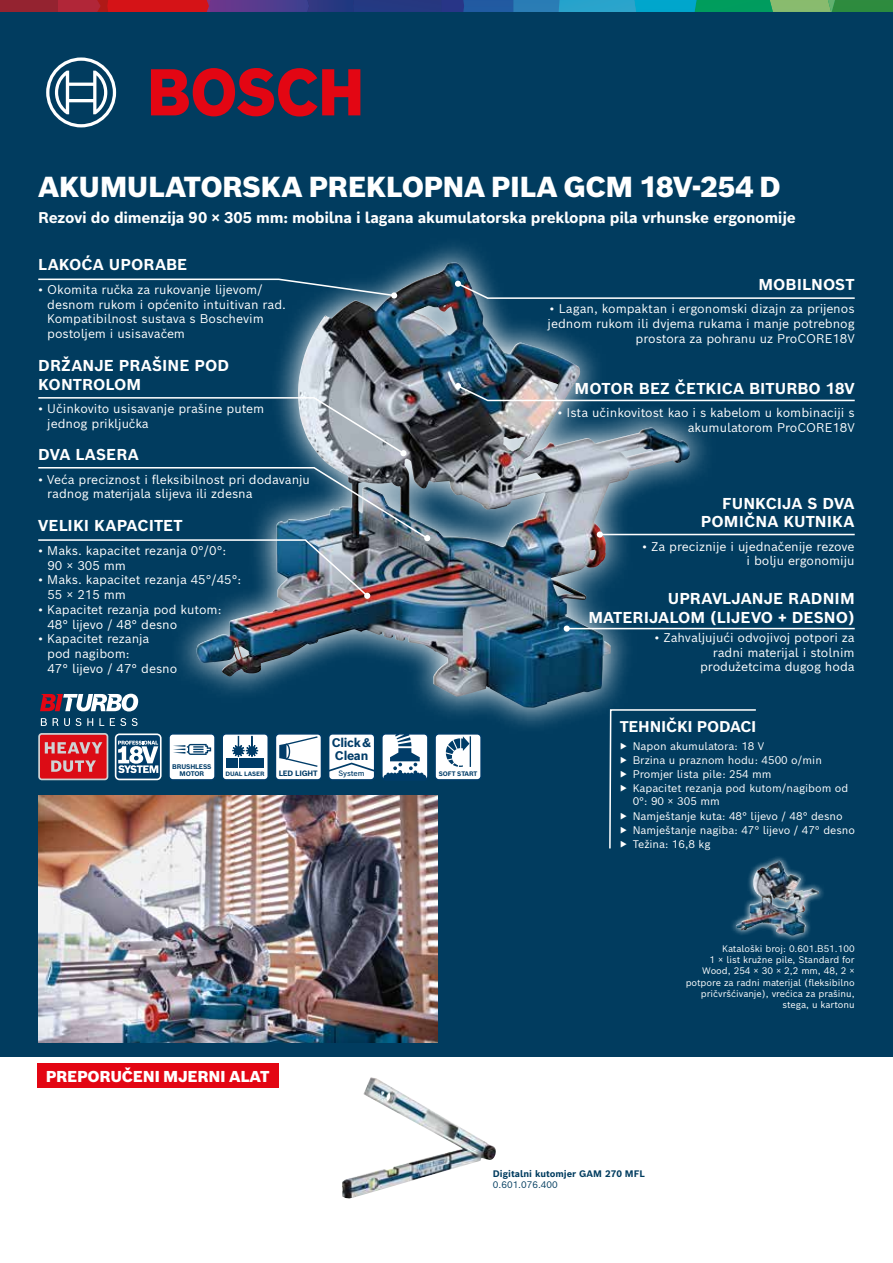
<style>
.page{position:relative;width:893px;height:1263px;background:#013c5f}
.page>*{position:absolute;margin:0;border:0;box-sizing:border-box;transform-origin:0 0}
.t1{font:900 28.2px "Bosch Sans";letter-spacing:-.02em;color:#fff}
.t2{font:700 15.3px/18.5px "Bosch Sans";letter-spacing:.005em;color:#fff;text-align:right}
.t3{font:900 15.3px "Bosch Sans";letter-spacing:-.02em;color:#fff}
.t4{font:700 15.15px "Bosch Sans";letter-spacing:-.02em;color:#fff}
.t5{font:12.3px/14.7px "Bosch Sans";color:#fff}
.t6{font:700 12.3px/12.3px "Bosch Sans";letter-spacing:-.025em;color:#003c68}
.t7{font:10.8px/14.2px "Bosch Sans";color:#fff}
.t8{font:9.15px/11.1px "Bosch Sans";color:#fff;text-align:right}
.t9{font:700 9.15px "Bosch Sans";color:#013c5f}
.t10{font:9.15px "Bosch Sans";color:#013c5f}
.t11{font:700 7.65px "Bosch Sans";letter-spacing:-.025em;color:#003c68}
.t12{font:500 7.65px "Bosch Sans";letter-spacing:-.02em;color:#003c68}
.t13{font:700 6.6px/6.8px "Bosch Sans";letter-spacing:-.015em;color:#003c68;text-align:center}
.t14{font:700 6.45px "Bosch Sans";letter-spacing:-.02em;color:#003c68}
.t15{font:700 6.15px "Bosch Sans";letter-spacing:-.02em;color:#003c68}
</style>
<div class="page">
<div style="left:0;top:0;width:57px;height:12px;background:#942330"></div>
<svg style="left:57px;top:0;width:836px;height:12px;background:#4a6278"></svg>
<svg style="left:151px;top:68px;width:209px;height:48px"></svg>
<svg style="left:46px;top:57px;width:70px;height:70px"></svg>
<svg style="left:179px;top:245px;width:537px;height:482px"></svg>
<img style="left:196px;top:263px;width:258px;height:413px">
<svg style="left:169px;top:734px;width:152px;height:46px"></svg>
<img style="left:732px;top:857px;width:91px;height:83px">
<img style="left:736px;top:861px;width:42px;height:69px">
<img style="left:38px;top:796px;width:399px;height:247px">
<div style="left:0;top:1057px;width:893px;height:206px;background:#fff"></div>
<img style="left:342px;top:1077px;width:154px;height:121px">
<svg style="left:329px;top:734px;width:45px;height:46px;background:#e9eef2"></svg>
<svg style="left:381px;top:733px;width:48px;height:48px"></svg>
<svg style="left:383px;top:735px;width:44px;height:43px"></svg>
<svg style="left:435px;top:734px;width:46px;height:46px;background:#ced9e2"></svg>
<hr style="left:470px;top:736px;width:1px;height:31px;background:#003c68">
<svg style="left:38px;top:278px;width:358px;height:19px"></svg>
<div style="left:391px;top:292px;width:6px;height:7px;background:#fff;border-radius:50%"></div>
<img style="left:455px;top:383px;width:400px;height:19px">
<svg style="left:455px;top:281px;width:400px;height:19px"></svg>
<hr style="left:600px;top:534px;width:255px;height:1px;background:#fff">
<div style="left:597px;top:531px;width:6px;height:7px;background:#fff;border-radius:50%"></div>
<hr style="left:567px;top:628px;width:288px;height:1px;background:#fff">
<div style="left:564px;top:625px;width:6px;height:7px;background:#fff;border-radius:50%"></div>
<img style="left:38px;top:466px;width:392px;height:133px">
<svg style="left:38px;top:396px;width:368px;height:60px"></svg>
<svg style="left:115px;top:733px;width:47px;height:47px"></svg>
<svg style="left:40px;top:694px;width:98px;height:17px"></svg>
<svg style="left:41px;top:718px;width:6px;height:8px"></svg>
<svg style="left:53px;top:718px;width:17px;height:8px"></svg>
<svg style="left:76px;top:718px;width:5px;height:8px"></svg>
<svg style="left:87px;top:718px;width:6px;height:8px"></svg>
<svg style="left:99px;top:718px;width:5px;height:8px"></svg>
<svg style="left:110px;top:718px;width:16px;height:8px"></svg>
<svg style="left:132px;top:718px;width:6px;height:8px"></svg>
<svg style="left:38px;top:733px;width:70px;height:47px;background:#d6454c"></svg>
<div style="left:37px;top:1064px;width:242px;height:24px;background:#e30613"></div>
<svg style="left:608px;top:708px;width:148px;height:141px"></svg>
<h1 class="t1" style="left:38px;top:163px;width:744px">AKUMULATORSKA PREKLOPNA PILA GCM 18V-254 D</h1>
<p class="t4" style="left:38px;top:205px;width:759px">Rezovi do dimenzija 90 × 305 mm: mobilna i lagana akumulatorska preklopna pila vrhunske ergonomije</p>
<p class="t2" style="left:38px;top:254px;width:151px">LAKOĆA UPORABE</p>
<p class="t5" style="left:47px;top:281px;width:240px;text-indent:-9px">• Okomita ručka za rukovanje lijevom/ desnom rukom i općenito intuitivan rad.<br>Kompatibilnost sustava s Boschevim postoljem i usisavačem</p>
<p class="t2" style="left:38px;top:355px;width:192px;text-align:left">DRŽANJE PRAŠINE POD<br>KONTROLOM</p>
<p class="t5" style="left:47px;top:400px;width:218px;text-indent:-9px">• Učinkovito usisavanje prašine putem jednog priključka</p>
<p class="t2" style="left:38px;top:444px;width:102px">DVA LASERA</p>
<p class="t5" style="left:47px;top:471px;width:264px;text-indent:-9px">• Veća preciznost i fleksibilnost pri dodavanju radnog materijala slijeva ili zdesna</p>
<p class="t2" style="left:38px;top:515px;width:146px">VELIKI KAPACITET</p>
<p class="t5" style="left:47px;top:542px;width:180px;text-indent:-9px">• Maks. kapacitet rezanja 0°/0°:<br>90 × 305 mm</p>
<p class="t5" style="left:47px;top:571px;width:195px;text-indent:-9px">• Maks. kapacitet rezanja 45°/45°:<br>55 × 215 mm</p>
<p class="t5" style="left:47px;top:601px;width:176px;text-indent:-9px">• Kapacitet rezanja pod kutom:<br>48° lijevo / 48° desno</p>
<p class="t5" style="left:47px;top:630px;width:132px;text-indent:-9px">• Kapacitet rezanja<br>pod nagibom:<br>47° lijevo / 47° desno</p>
<p class="t13" style="left:172px;top:763px;width:41px">BRUSHLESS<br>MOTOR</p>
<p class="t15" style="left:225px;top:769px;width:41px">DUAL LASER</p>
<p class="t11" style="left:279px;top:767px;width:41px">LED LIGHT</p>
<p class="t6" style="left:332px;top:736px;width:41px">Click&amp;<br>Clean</p>
<p class="t12" style="left:339px;top:767px;width:28px">System</p>
<p class="t3" style="left:46px;top:1064px;width:225px">PREPORUČENI MJERNI ALAT</p>
<p class="t14" style="left:439px;top:768px;width:40px">SOFT START</p>
<p class="t2" style="left:758px;top:274px;width:98px">MOBILNOST</p>
<p class="t5" style="left:548px;top:300px;width:309px;text-align:right">• Lagan, kompaktan i ergonomski dizajn za prijenos jednom rukom ili dvjema rukama i manje potrebnog prostora za pohranu uz ProCORE18V</p>
<p class="t2" style="left:575px;top:378px;width:282px">MOTOR BEZ ČETKICA BITURBO 18V</p>
<p class="t5" style="left:558px;top:404px;width:299px;text-align:right">• Ista učinkovitost kao i s kabelom u kombinaciji s akumulatorom ProCORE18V</p>
<p class="t2" style="left:701px;top:493px;width:155px">FUNKCIJA S DVA<br>POMIČNA KUTNIKA</p>
<p class="t5" style="left:642px;top:538px;width:214px;text-align:right">• Za preciznije i ujednačenije rezove i bolju ergonomiju</p>
<p class="t2" style="left:588px;top:588px;width:268px">UPRAVLJANJE RADNIM<br>MATERIJALOM (LIJEVO + DESNO)</p>
<p class="t5" style="left:654px;top:629px;width:202px;text-align:right">• Zahvaljujući odvojivoj potpori za radni materijal i stolnim produžetcima dugog hoda</p>
<p class="t4" style="left:620px;top:714px;width:138px">TEHNIČKI PODACI</p>
<p class="t7" style="left:620px;top:738px;width:230px">▶ Napon akumulatora: 18 V<br>▶ Brzina u praznom hodu: 4500 o/min<br>▶ Promjer lista pile: 254 mm<br>▶ Kapacitet rezanja pod kutom/nagibom od</p>
<p class="t7" style="left:620px;top:793px;width:237px;text-indent:13px">0°: 90 × 305 mm<br>▶ Namještanje kuta: 48° lijevo / 48° desno<br>▶ Namještanje nagiba: 47° lijevo / 47° desno ▶ Težina: 16,8 kg</p>
<p class="t8" style="left:686px;top:943px;width:170px">Kataloški broj: 0.601.B51.100<br>1 × list kružne pile, Standard for<br>Wood, 254 × 30 × 2,2 mm, 48, 2 × potpore za radni materijal (fleksibilno pričvršćivanje), vrećica za prašinu, stega, u kartonu</p>
<p class="t9" style="left:493px;top:1166px;width:153px">Digitalni kutomjer GAM 270 MFL</p>
<p class="t10" style="left:493px;top:1177px;width:66px">0.601.076.400</p>
</div>
